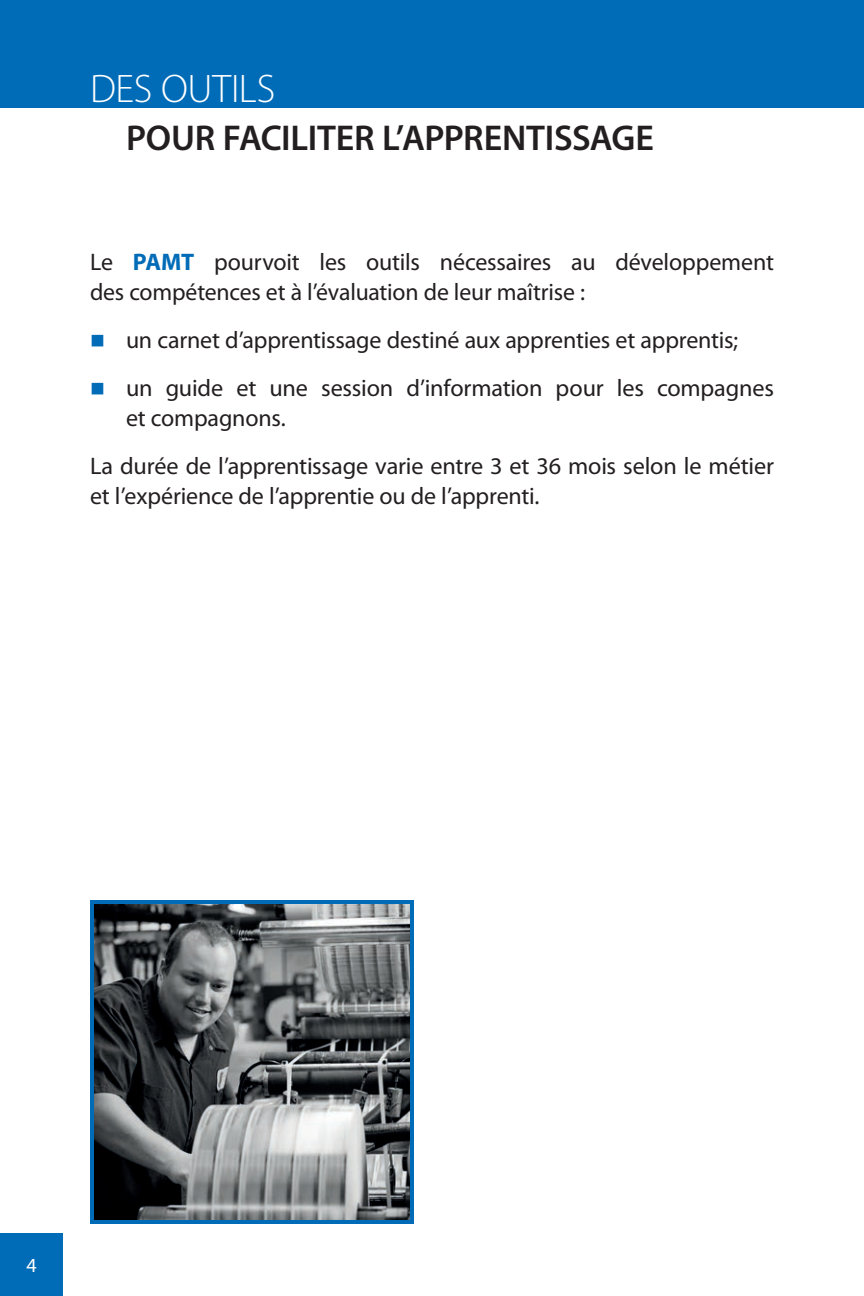
<style>
.page{position:relative;width:864px;height:1296px;background:#fff}
.page>*{position:absolute;margin:0;border:0;box-sizing:border-box;transform-origin:0 0}
.Titre1{font:300 40px "Myriad Pro";letter-spacing:-.005em;color:#fff}
.Titre1-2{font:600 36px "Myriad Pro";letter-spacing:-.01em;color:#231f20}
.Texte{font:24px/30px "Myriad Pro";letter-spacing:-.005em;color:#231f20}
.Puces{font:24px/30px "Myriad Pro";letter-spacing:-.005em;color:#231f20}
.t1{font:20px "Myriad Pro";color:#fff}
.s1{font-weight:700;color:#006cb7}
</style>
<div class="page">
<div style="left:0;top:0;width:864px;height:108px;background:#006cb7"></div>
<img style="left:95px;top:905px;width:314px;height:314px">
<div style="left:90px;top:900px;width:324px;height:324px;border:4px solid #006cb7"></div>
<div style="left:0;top:1233px;width:63px;height:63px;background:#006cb7"></div>
<p class="Titre1" style="left:90px;top:65px;width:187px">DES OUTILS</p>
<p class="Titre1-2" style="left:126px;top:115px;width:530px">POUR FACILITER L’APPRENTISSAGE</p>
<p class="Texte" style="left:90px;top:247px;width:685px">Le <span class="s1">PAMT</span> pourvoit les outils nécessaires au développement des compétences et à l’évaluation de leur maîtrise :</p>
<p class="Puces" style="left:126px;top:325px;width:614px">un carnet d’apprentissage destiné aux apprenties et apprentis;</p>
<p class="Puces" style="left:126px;top:373px;width:650px">un guide et une session d’information pour les compagnes et compagnons.</p>
<p class="Texte" style="left:90px;top:451px;width:685px">La durée de l’apprentissage varie entre 3 et 36 mois selon le métier et l’expérience de l’apprentie ou de l’apprenti.</p>
<p class="t1" style="left:26px;top:1253px;width:12px">4</p>
</div>
